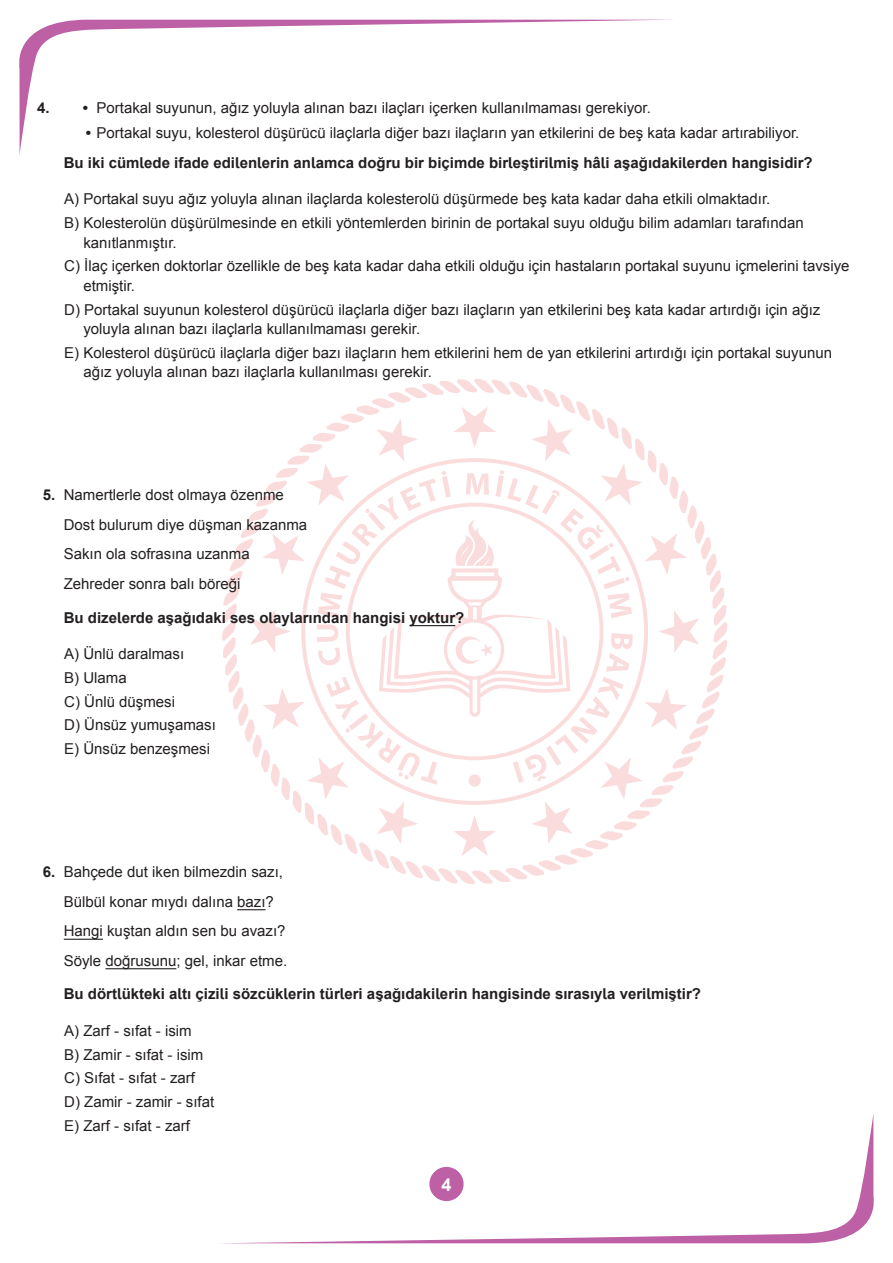
<style>
.page{position:relative;width:893px;height:1263px;background:#fff}
.page>*{position:absolute;margin:0;border:0;box-sizing:border-box;transform-origin:0 0}
.t1{font:700 18px "Arial";color:#fff}
.t2{font:15px/23.7px "Arial";color:#231f20}
.t3{font:700 15px "Arial";color:#231f20}
.s1{font-weight:700}
</style>
<div class="page">
<svg style="left:19px;top:20px;width:631px;height:135px"></svg>
<svg style="left:243px;top:1114px;width:631px;height:129px"></svg>
<svg style="left:216px;top:372px;width:518px;height:519px"></svg>
<hr style="left:409px;top:625px;width:46px;height:1px;background:#231f20">
<svg style="left:237px;top:909px;width:29px;height:1px"></svg>
<hr style="left:64px;top:939px;width:39px;height:1px;background:#231f20">
<hr style="left:105px;top:968px;width:71px;height:1px;background:#231f20">
<p class="t2" style="left:37px;top:96px;width:615px"><span class="s1">4. •</span> Portakal suyunun, ağız yoluyla alınan bazı ilaçları içerken kullanılmaması gerekiyor.</p>
<p class="t2" style="left:64px;top:118px;width:750px;line-height:29.5px;text-align:center"><span class="s1">•</span> Portakal suyu, kolesterol düşürücü ilaçlarla diğer bazı ilaçların yan etkilerini de beş kata kadar artırabiliyor.<br><span class="s1">Bu iki cümlede ifade edilenlerin anlamca doğru bir biçimde birleştirilmiş hâli aşağıdakilerden hangisidir?</span></p>
<p class="t2" style="left:64px;top:187px;width:741px">A) Portakal suyu ağız yoluyla alınan ilaçlarda kolesterolü düşürmede beş kata kadar daha etkili olmaktadır.<br>B) Kolesterolün düşürülmesinde en etkili yöntemlerden birinin de portakal suyu olduğu bilim adamları tarafından</p>
<p class="t2" style="left:64px;top:231px;width:787px;text-indent:19px">kanıtlanmıştır.<br>C) İlaç içerken doktorlar özellikle de beş kata kadar daha etkili olduğu için hastaların portakal suyunu içmelerini tavsiye</p>
<p class="t2" style="left:64px;top:274px;width:758px;text-indent:19px">etmiştir.<br>D) Portakal suyunun kolesterol düşürücü ilaçlarla diğer bazı ilaçların yan etkilerini beş kata kadar artırdığı için ağız</p>
<p class="t2" style="left:64px;top:317px;width:769px;text-indent:19px">yoluyla alınan bazı ilaçlarla kullanılmaması gerekir.<br>E) Kolesterol düşürücü ilaçlarla diğer bazı ilaçların hem etkilerini hem de yan etkilerini artırdığı için portakal suyunun</p>
<p class="t2" style="left:83px;top:360px;width:350px">ağız yoluyla alınan bazı ilaçlarla kullanılması gerekir.</p>
<p class="t2" style="left:64px;top:480px;width:245px;line-height:29.5px;text-indent:-21px"><span class="s1">5.</span> Namertlerle dost olmaya özenme<br>Dost bulurum diye düşman kazanma<br>Sakın ola sofrasına uzanma<br>Zehreder sonra balı böreği</p>
<p class="t3" style="left:64px;top:607px;width:402px">Bu dizelerde aşağıdaki ses olaylarından hangisi yoktur?</p>
<p class="t2" style="left:64px;top:642px;width:153px">A) Ünlü daralması<br>B) Ulama<br>C) Ünlü düşmesi<br>D) Ünsüz yumuşaması<br>E) Ünsüz benzeşmesi</p>
<p class="t2" style="left:64px;top:857px;width:225px;line-height:29.5px;text-indent:-21px"><span class="s1">6.</span> Bahçede dut iken bilmezdin sazı, Bülbül konar mıydı dalına bazı?<br>Hangi kuştan aldın sen bu avazı?<br>Söyle doğrusunu; gel, inkar etme.</p>
<p class="t3" style="left:64px;top:983px;width:639px">Bu dörtlükteki altı çizili sözcüklerin türleri aşağıdakilerin hangisinde sırasıyla verilmiştir?</p>
<p class="t2" style="left:64px;top:1019px;width:151px">A) Zarf - sıfat - isim<br>B) Zamir - sıfat - isim<br>C) Sıfat - sıfat - zarf<br>D) Zamir - zamir - sıfat<br>E) Zarf - sıfat - zarf</p>
<p class="t1" style="left:442px;top:1171px;width:12px">4</p>
</div>
